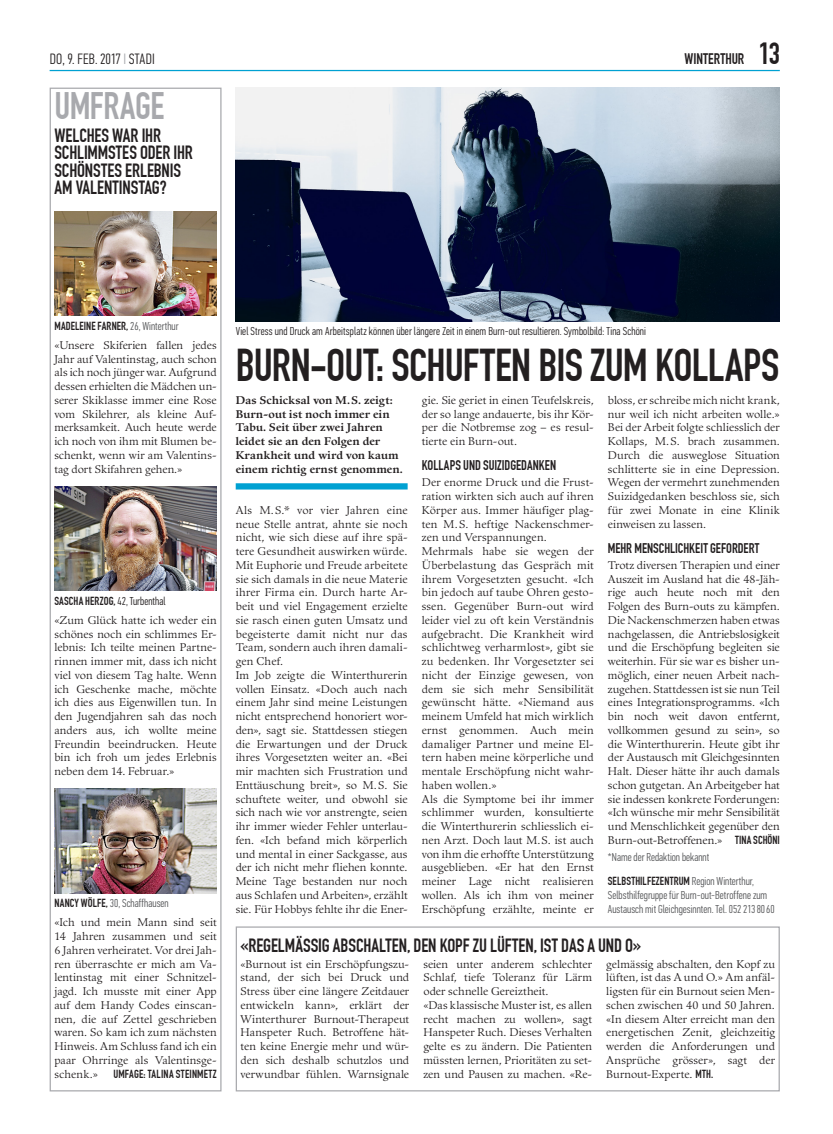
<style>
.page{position:relative;width:833px;height:1134px;background:#fff}
.page>*{position:absolute;margin:0;border:0;box-sizing:border-box;transform-origin:0 0}
.Titel_36{font:45px "DIN1451 Com Engschrift";letter-spacing:-.015em;color:#231f20}
.Kolumne{font:37.5px "DIN1451 Com Engschrift";letter-spacing:-.015em;color:#a8a9ad}
.Titel_15_Box{font:18.75px/17.5px "DIN1451 Com Engschrift";letter-spacing:-.005em;color:#231f20}
.t1{font:300 15px "PF Din Text Comp Pro";letter-spacing:.005em;color:#231f20}
.t2{font:15px "DIN1451 Com Engschrift";color:#231f20}
.Zwischentitel{font:13.75px "DIN1451 Com Engschrift";color:#231f20}
.GS_Info{font:300 11.5px/13.8px "PF Din Text Comp Pro";color:#57585a}
.Legende{font:300 11.5px "PF Din Text Comp Pro";letter-spacing:.01em;color:#231f20}
.GS_Info-2{font:11.5px "DIN1451 Com Engschrift";letter-spacing:.01em;color:#231f20}
.GS{font:11.5px "DIN1451 Com Engschrift";letter-spacing:.01em;color:#231f20}
.GS-2{font:10.88px/13.8px "Guardi LT Std";letter-spacing:.005em;color:#231f20;text-align:justify}
.Lead{font:700 10.88px/13.8px "Guardi LT Std";letter-spacing:.015em;color:#231f20}
.s1{color:#a8a9ad}
.s2{font-size:30px}
.s3{font-family:"PF Din Text Comp Pro";font-weight:300;color:#57585a}
.s4{font-family:"PF Din Text Comp Pro";font-weight:300}
.s5{font-family:"DIN1451 Com Engschrift";font-weight:400;color:#231f20}
.s6{font-family:"DIN1451 Com Engschrift";font-size:11.5px}
</style>
<div class="page">
<hr style="left:50px;top:70px;width:730px;height:1px;background:#00a1d2">
<div style="left:50px;top:88px;width:171px;height:1003px;border:1px solid #a8a9ad"></div>
<img style="left:54px;top:486px;width:163px;height:105px">
<img style="left:54px;top:211px;width:163px;height:105px">
<div style="left:236px;top:483px;width:171px;height:6px;background:#00a1d2"></div>
<div style="left:236px;top:926px;width:544px;height:165px;border:1px solid #a8a9ad"></div>
<img style="left:236px;top:88px;width:544px;height:233px">
<img style="left:54px;top:789px;width:162px;height:104px">
<p class="t1" style="left:50px;top:50px;width:106px">DO, 9. FEB. 2017 <span class="s1">I</span> STADI</p>
<p class="t2" style="left:684px;top:50px;width:97px">WINTERTHUR <span class="s2">13</span></p>
<p class="Kolumne" style="left:54px;top:84px;width:111px">UMFRAGE</p>
<p class="Titel_15_Box" style="left:54px;top:127px;width:140px">WELCHES WAR IHR<br>SCHLIMMSTES ODER IHR<br>SCHÖNSTES ERLEBNIS<br>AM VALENTINSTAG?</p>
<p class="GS_Info-2" style="left:54px;top:319px;width:126px">MADELEINE FARNER, <span class="s3">26, Winterthur</span></p>
<p class="GS-2" style="left:54px;top:338px;width:164px">«Unsere Skiferien fallen jedes Jahr auf Valentinstag, auch schon als ich noch jünger war. Aufgrund dessen erhielten die Mädchen un&shy;serer Skiklasse immer eine Rose vom Skilehrer, als kleine Auf&shy;merksamkeit. Auch heute werde ich noch von ihm mit Blumen be&shy;schenkt, wenn wir am Valentins&shy;tag dort Skifahren gehen.»</p>
<p class="GS_Info-2" style="left:54px;top:594px;width:113px">SASCHA HERZOG, <span class="s4">42, Turbenthal</span></p>
<p class="GS-2" style="left:54px;top:613px;width:164px">«Zum Glück hatte ich weder ein schönes noch ein schlimmes Er&shy;lebnis: Ich teilte meinen Partne&shy;rinnen immer mit, dass ich nicht viel von diesem Tag halte. Wenn ich Geschenke mache, möchte ich dies aus Eigenwillen tun. In den Jugendjahren sah das noch anders aus, ich wollte meine Freundin beeindrucken. Heute bin ich froh um jedes Erlebnis neben dem 14. Februar.»</p>
<p class="GS_Info" style="left:54px;top:896px;width:116px"><span class="s5">NANCY WÖLFE,</span> 30, Schaffhausen</p>
<p class="GS-2" style="left:54px;top:916px;width:164px">«Ich und mein Mann sind seit 14 Jahren zusammen und seit 6 Jahren verheiratet. Vor drei Jah&shy;ren überraschte er mich am Va&shy;lentinstag mit einer Schnitzel&shy;jagd. Ich musste mit einer App auf dem Handy Codes einscan&shy;nen, die auf Zettel geschrieben waren. So kam ich zum nächsten Hinweis. Am Schluss fand ich ein paar Ohrringe als Valentinsge&shy;schenk.»</p>
<p class="GS" style="left:113px;top:1067px;width:105px">UMFAGE: TALINA STEINMETZ</p>
<p class="Legende" style="left:236px;top:325px;width:412px">Viel Stress und Druck am Arbeitsplatz können über längere Zeit in einem Burn-out resultieren. Symbolbild: Tina Schöni</p>
<p class="Titel_36" style="left:236px;top:339px;width:545px">BURN-OUT: SCHUFTEN BIS ZUM KOLLAPS</p>
<p class="Lead" style="left:236px;top:393px;width:169px">Das Schicksal von M.S. zeigt:<br>Burn-out ist noch immer ein<br>Tabu. Seit über zwei Jahren leidet sie an den Folgen der<br>Krankheit und wird von kaum einem richtig ernst genommen.</p>
<p class="GS-2" style="left:236px;top:503px;width:173px">Als M.S.* vor vier Jahren eine neue Stelle antrat, ahnte sie noch nicht, wie sich diese auf ihre spä&shy;tere Gesundheit auswirken würde.<br>Mit Euphorie und Freude arbeitete sie sich damals in die neue Materie ihrer Firma ein. Durch harte Ar&shy;beit und viel Engagement erzielte sie rasch einen guten Umsatz und begeisterte damit nicht nur das Team, sondern auch ihren damali&shy;gen Chef.</p>
<p class="GS-2" style="left:236px;top:668px;width:173px">Im Job zeigte die Winterthurerin vollen Einsatz. «Doch auch nach einem Jahr sind meine Leistungen nicht entsprechend honoriert wor&shy;den», sagt sie. Stattdessen stiegen die Erwartungen und der Druck ihres Vorgesetzten weiter an. «Bei mir machten sich Frustration und Enttäuschung breit», so M.S. Sie schuftete weiter, und obwohl sie sich nach wie vor anstrengte, seien ihr immer wieder Fehler unterlau&shy;fen. «Ich befand mich körperlich und mental in einer Sackgasse, aus der ich nicht mehr fliehen konnte.<br>Meine Tage bestanden nur noch aus Schlafen und Arbeiten», erzählt sie. Für Hobbys fehlte ihr die Ener-</p>
<p class="GS-2" style="left:422px;top:393px;width:173px">gie. Sie geriet in einen Teufelskreis, der so lange andauerte, bis ihr Kör&shy;per die Notbremse zog – es resul&shy;tierte ein Burn-out.</p>
<p class="Zwischentitel" style="left:422px;top:457px;width:136px">KOLLAPS UND SUIZIDGEDANKEN</p>
<p class="GS-2" style="left:422px;top:476px;width:173px">Der enorme Druck und die Frust&shy;ration wirkten sich auch auf ihren Körper aus. Immer häufiger plag&shy;ten M.S. heftige Nackenschmer&shy;zen und Verspannungen.</p>
<p class="GS-2" style="left:422px;top:545px;width:173px">Mehrmals habe sie wegen der Überbelastung das Gespräch mit ihrem Vorgesetzten gesucht. «Ich bin jedoch auf taube Ohren gesto&shy;ssen. Gegenüber Burn-out wird leider viel zu oft kein Verständnis aufgebracht. Die Krankheit wird schlichtweg verharmlost», gibt sie zu bedenken. Ihr Vorgesetzter sei nicht der Einzige gewesen, von dem sie sich mehr Sensibilität gewünscht hätte. «Niemand aus meinem Umfeld hat mich wirklich ernst genommen. Auch mein damaliger Partner und meine El&shy;tern haben meine körperliche und mentale Erschöpfung nicht wahr&shy;haben wollen.»</p>
<p class="GS-2" style="left:422px;top:792px;width:173px">Als die Symptome bei ihr immer schlimmer wurden, konsultierte die Winterthurerin schliesslich ei&shy;nen Arzt. Doch laut M.S. ist auch von ihm die erhoffte Unterstützung ausgeblieben. «Er hat den Ernst meiner Lage nicht realisieren wollen. Als ich ihm von meiner Erschöpfung erzählte, meinte er</p>
<p class="GS-2" style="left:608px;top:393px;width:173px">bloss, er schreibe mich nicht krank, nur weil ich nicht arbeiten wolle.» Bei der Arbeit folgte schliesslich der Kollaps, M.S. brach zusammen.<br>Durch die ausweglose Situation schlitterte sie in eine Depression.<br>Wegen der vermehrt zunehmenden Suizidgedanken beschloss sie, sich für zwei Monate in eine Klinik einweisen zu lassen.</p>
<p class="Zwischentitel" style="left:608px;top:540px;width:153px">MEHR MENSCHLICHKEIT GEFORDERT</p>
<p class="GS-2" style="left:608px;top:558px;width:173px">Trotz diversen Therapien und einer Auszeit im Ausland hat die 48-Jäh&shy;rige auch heute noch mit den Folgen des Burn-outs zu kämpfen.<br>Die Nackenschmerzen haben etwas nachgelassen, die Antriebslosigkeit und die Erschöpfung begleiten sie weiterhin. Für sie war es bisher un&shy;möglich, einer neuen Arbeit nach&shy;zugehen. Stattdessen ist sie nun Teil eines Integrationsprogramms. «Ich bin noch weit davon entfernt, vollkommen gesund zu sein», so die Winterthurerin. Heute gibt ihr der Austausch mit Gleichgesinnten Halt. Dieser hätte ihr auch damals schon gutgetan. An Arbeitgeber hat sie indessen konkrete Forderungen: «Ich wünsche mir mehr Sensibilität und Menschlichkeit gegenüber den Burn-out-Betroffenen.»</p>
<p class="GS" style="left:735px;top:833px;width:46px">TINA SCHÖNI</p>
<p class="GS_Info" style="left:608px;top:850px;width:103px">*Name der Redaktion bekannt</p>
<p class="GS_Info" style="left:608px;top:874px;width:168px"><span class="s5">SELBSTHILFEZENTRUM</span> Region Winterthur,<br>Selbsthilfegruppe für Burn-out-Betroffene zum<br>Austausch mit Gleichgesinnten. Tel. 052 2138060</p>
<p class="Titel_15_Box" style="left:240px;top:937px;width:402px">«REGELMÄSSIG ABSCHALTEN, DEN KOPF ZU LÜFTEN, IST DAS A UND O»</p>
<p class="GS-2" style="left:240px;top:957px;width:170px">«Burnout ist ein Erschöpfungszu&shy;stand, der sich bei Druck und Stress über eine längere Zeitdauer entwickeln kann», erklärt der Winterthurer Burnout-Therapeut Hanspeter Ruch. Betroffene hät&shy;ten keine Energie mehr und wür&shy;den sich deshalb schutzlos und verwundbar fühlen. Warnsignale</p>
<p class="GS-2" style="left:423px;top:957px;width:170px">seien unter anderem schlechter Schlaf, tiefe Toleranz für Lärm oder schnelle Gereiztheit.</p>
<p class="GS-2" style="left:606px;top:957px;width:170px">gelmässig abschalten, den Kopf zu lüften, ist das A und O.» Am anfäl&shy;ligsten für ein Burnout seien Men&shy;schen zwischen 40 und 50 Jahren. «In diesem Alter erreicht man den energetischen Zenit, gleichzeitig werden die Anforderungen und Ansprüche grösser», sagt der Burnout-Experte. <span class="s6">MTH.</span></p>
<p class="GS-2" style="left:423px;top:998px;width:170px">«Das klassische Muster ist, es allen recht machen zu wollen», sagt Hanspeter Ruch. Dieses Verhalten gelte es zu ändern. Die Patienten müssten lernen, Prioritäten zu set&shy;zen und Pausen zu machen. «Re-</p>
</div>
